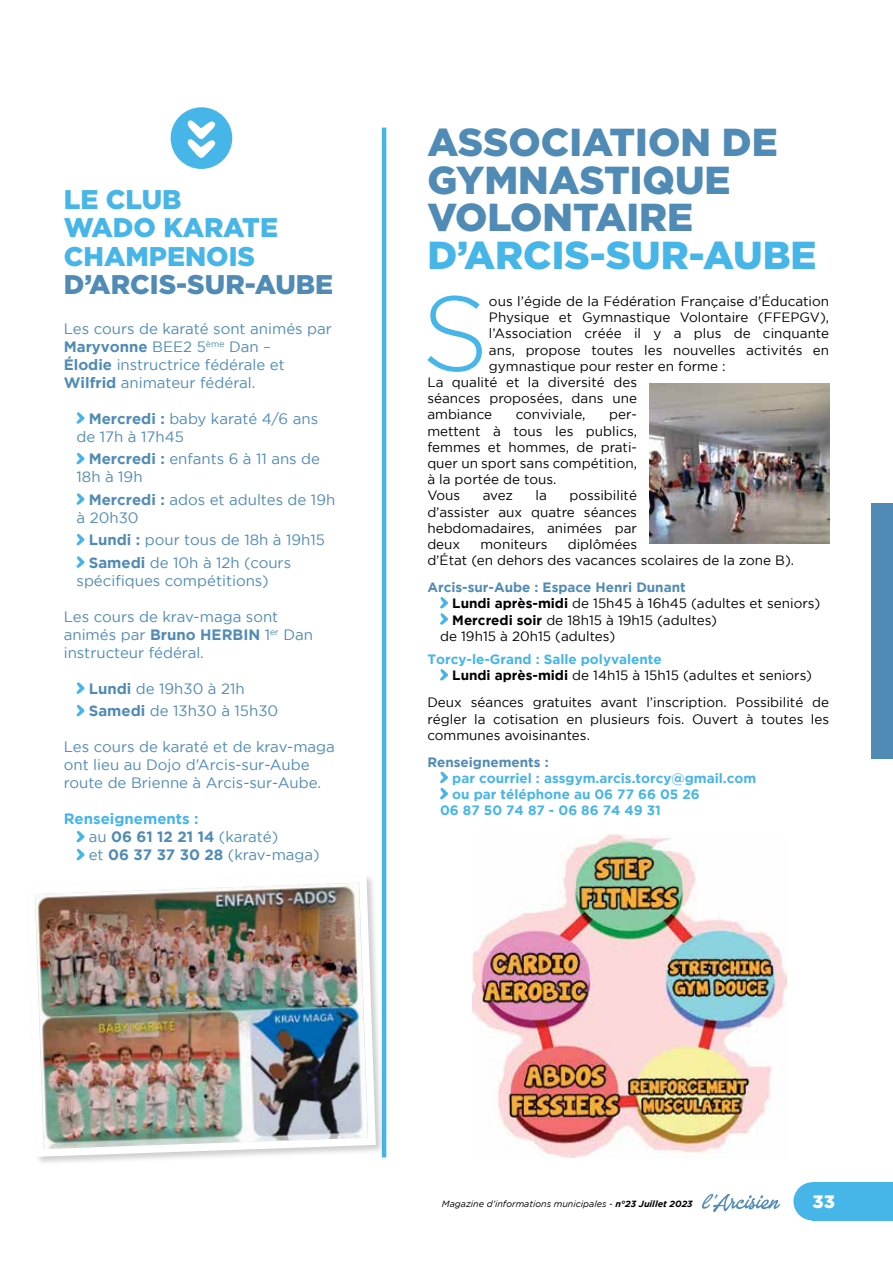
<style>
.page{position:relative;width:893px;height:1263px;background:#fff}
.page>*{position:absolute;margin:0;border:0;box-sizing:border-box;transform-origin:0 0}
.t1{font:300 106.05px "Gotham";color:#46b5e8}
.t2{font:900 39px/37.5px "Gotham";color:#508bb6}
.t3{font:900 39px "Gotham";color:#46b5e8}
.t4{font:900 27px/28.5px "Gotham";color:#46b5e8}
.t5{font:900 27px "Gotham";color:#508bb6}
.t6{font:900 18px "Gotham";color:#fff}
.t7{font:15px/18px "Gotham";color:#508bb6}
.t8{font:13.5px/16.2px "Gotham";color:#000}
.t9{font:700 13.5px/16.2px "Gotham";color:#46b5e8}
.t10{font:700 13.5px "Gotham";color:#508bb6}
.t11{font:italic 9px "Gotham";color:#000}
.s1{font-weight:700}
.s2{font-weight:700;color:#46b5e8}
.s3{color:#000}
.s4{font-weight:400;color:#000}
</style>
<div class="page">
<svg style="left:77px;top:412px;width:7px;height:12px"></svg>
<svg style="left:77px;top:453px;width:7px;height:11px"></svg>
<svg style="left:77px;top:493px;width:7px;height:12px"></svg>
<svg style="left:77px;top:534px;width:7px;height:11px"></svg>
<svg style="left:77px;top:556px;width:7px;height:12px"></svg>
<svg style="left:77px;top:682px;width:7px;height:12px"></svg>
<svg style="left:77px;top:705px;width:7px;height:11px"></svg>
<svg style="left:77px;top:831px;width:7px;height:11px"></svg>
<svg style="left:77px;top:849px;width:7px;height:11px"></svg>
<svg style="left:171px;top:107px;width:61px;height:62px"></svg>
<hr style="left:382px;top:128px;width:4px;height:1029px;background:#46b5e8">
<svg style="left:440px;top:597px;width:8px;height:28px"></svg>
<svg style="left:440px;top:669px;width:8px;height:11px"></svg>
<svg style="left:440px;top:772px;width:8px;height:27px"></svg>
<div style="left:26px;top:874px;width:360px;height:293px;background:#000;opacity:.2"></div>
<img style="left:26px;top:874px;width:354px;height:287px">
<img style="left:473px;top:835px;width:313px;height:323px">
<img style="left:650px;top:384px;width:179px;height:160px">
<div style="left:793px;top:1182px;width:39px;height:38px;background:#46b5e8;border-radius:50%"></div>
<svg style="left:702px;top:1194px;width:78px;height:17px"></svg>
<div style="left:813px;top:1182px;width:80px;height:38px;background:#46b5e8"></div>
<div style="left:872px;top:504px;width:21px;height:255px;background:#508bb6"></div>
<h3 class="t4" style="left:64px;top:184px;width:216px">LE CLUB<br>WADO KARATE<br>CHAMPENOIS</h3>
<h3 class="t5" style="left:64px;top:269px;width:271px">D’ARCIS-SUR-AUBE</h3>
<p class="t7" style="left:64px;top:319px;width:270px">Les cours de karaté sont animés par<br><span class="s1">Maryvonne</span> BEE2 5<sup>ème</sup> Dan –<br><span class="s1">Élodie</span> instructrice fédérale et<br><span class="s1">Wilfrid</span> animateur fédéral.</p>
<p class="t7" style="left:77px;top:409px;width:243px;text-indent:12px"><span class="s1">Mercredi :</span> baby karaté 4/6 ans de 17h à 17h45</p>
<p class="t7" style="left:77px;top:450px;width:245px;text-indent:12px"><span class="s1">Mercredi :</span> enfants 6 à 11 ans de<br>18h à 19h</p>
<p class="t7" style="left:77px;top:490px;width:260px;text-indent:12px"><span class="s1">Mercredi :</span> ados et adultes de 19h à 20h30</p>
<p class="t7" style="left:89px;top:528px;width:238px;line-height:22.5px"><span class="s1">Lundi :</span> pour tous de 18h à 19h15<br><span class="s1">Samedi</span> de 10h à 12h (cours</p>
<p class="t7" style="left:77px;top:571px;width:194px">spécifiques compétitions)</p>
<p class="t7" style="left:64px;top:607px;width:251px">Les cours de krav-maga sont animés par <span class="s1">Bruno HERBIN</span> 1<sup>er</sup> Dan instructeur fédéral.</p>
<p class="t7" style="left:89px;top:677px;width:191px;line-height:22.5px"><span class="s1">Lundi</span> de 19h30 à 21h<br><span class="s1">Samedi</span> de 13h30 à 15h30</p>
<p class="t7" style="left:64px;top:738px;width:273px">Les cours de karaté et de krav-maga ont lieu au Dojo d’Arcis-sur-Aube route de Brienne à Arcis-sur-Aube.</p>
<p class="t7" style="left:89px;top:810px;width:233px;text-indent:-25px"><span class="s2">Renseignements :<br></span>au <span class="s1">06 61 12 21 14</span> (karaté)<br>et <span class="s1">06 37 37 30 28</span> (krav-maga)</p>
<h2 class="t2" style="left:427px;top:122px;width:352px">ASSOCIATION DE<br>GYMNASTIQUE<br>VOLONTAIRE</h2>
<h2 class="t3" style="left:427px;top:232px;width:391px">D’ARCIS-SUR-AUBE</h2>
<h1 class="t1" style="left:421px;top:276px;width:69px">S</h1>
<p class="t8" style="left:489px;top:293px;width:342px">ous l’égide de la Fédération Française d’Éducation</p>
<p class="t8" style="left:489px;top:309px;width:342px">Physique et Gymnastique Volontaire (FFEPGV),</p>
<p class="t8" style="left:489px;top:325px;width:342px">l’Association créée il y a plus de cinquante</p>
<p class="t8" style="left:489px;top:342px;width:342px">ans, propose toutes les nouvelles activités en</p>
<p class="t8" style="left:489px;top:358px;width:238px">gymnastique pour rester en forme :</p>
<p class="t8" style="left:427px;top:374px;width:211px">La qualité et la diversité des</p>
<p class="t8" style="left:427px;top:390px;width:211px">séances proposées, dans une</p>
<p class="t8" style="left:427px;top:406px;width:66px">ambiance</p>
<p class="t8" style="left:516px;top:406px;width:71px">conviviale,</p>
<p class="t8" style="left:427px;top:406px;width:211px;text-indent:182px">per&shy;mettent à tous les publics, femmes et hommes, de prati&shy;quer un sport sans compétition, à la portée de tous.<br>Vous</p>
<p class="t8" style="left:427px;top:487px;width:211px;text-align:justify;text-indent:142px">possibilité d’assister aux quatre séances hebdomadaires, animées par deux</p>
<p class="t8" style="left:483px;top:487px;width:32px">avez</p>
<p class="t8" style="left:536px;top:487px;width:13px">la</p>
<p class="t8" style="left:427px;top:536px;width:368px;text-indent:140px">diplômées<br>d’État (en dehors des vacances scolaires de la zone B).</p>
<p class="t10" style="left:427px;top:580px;width:260px">Arcis-sur-Aube : Espace Henri Dunant</p>
<p class="t8" style="left:452px;top:595px;width:369px"><span class="s1">Lundi après-midi</span> de 15h45 à 16h45 (adultes et seniors)</p>
<p class="t8" style="left:452px;top:612px;width:266px"><span class="s1">Mercredi soir</span> de 18h15 à 19h15 (adultes)</p>
<p class="t8" style="left:440px;top:628px;width:177px">de 19h15 à 20h15 (adultes)</p>
<p class="t9" style="left:452px;top:651px;width:361px;text-indent:-25px">Torcy-le-Grand : Salle polyvalente<br><span class="s3">Lundi après-midi</span> <span class="s4">de 14h15 à 15h15 (adultes et seniors)</span></p>
<p class="t8" style="left:427px;top:694px;width:403px;text-align:justify">Deux séances gratuites avant l’inscription. Possibilité de régler la cotisation en plusieurs fois. Ouvert à toutes les communes avoisinantes.</p>
<p class="t10" style="left:427px;top:754px;width:123px">Renseignements :</p>
<p class="t9" style="left:452px;top:770px;width:305px">par courriel : assgym.arcis.torcy@gmail.com</p>
<p class="t9" style="left:452px;top:786px;width:249px">ou par téléphone au 06 77 66 05 26</p>
<p class="t9" style="left:440px;top:802px;width:222px">06 87 50 74 87 - 06 86 74 49 31</p>
<p class="t8" style="left:480px;top:536px;width:69px">moniteurs</p>
<p class="t11" style="left:442px;top:1199px;width:252px">Magazine d’informations municipales - <span class="s1">n°23 Juillet 2023</span></p>
<h3 class="t6" style="left:813px;top:1191px;width:24px">33</h3>
</div>
